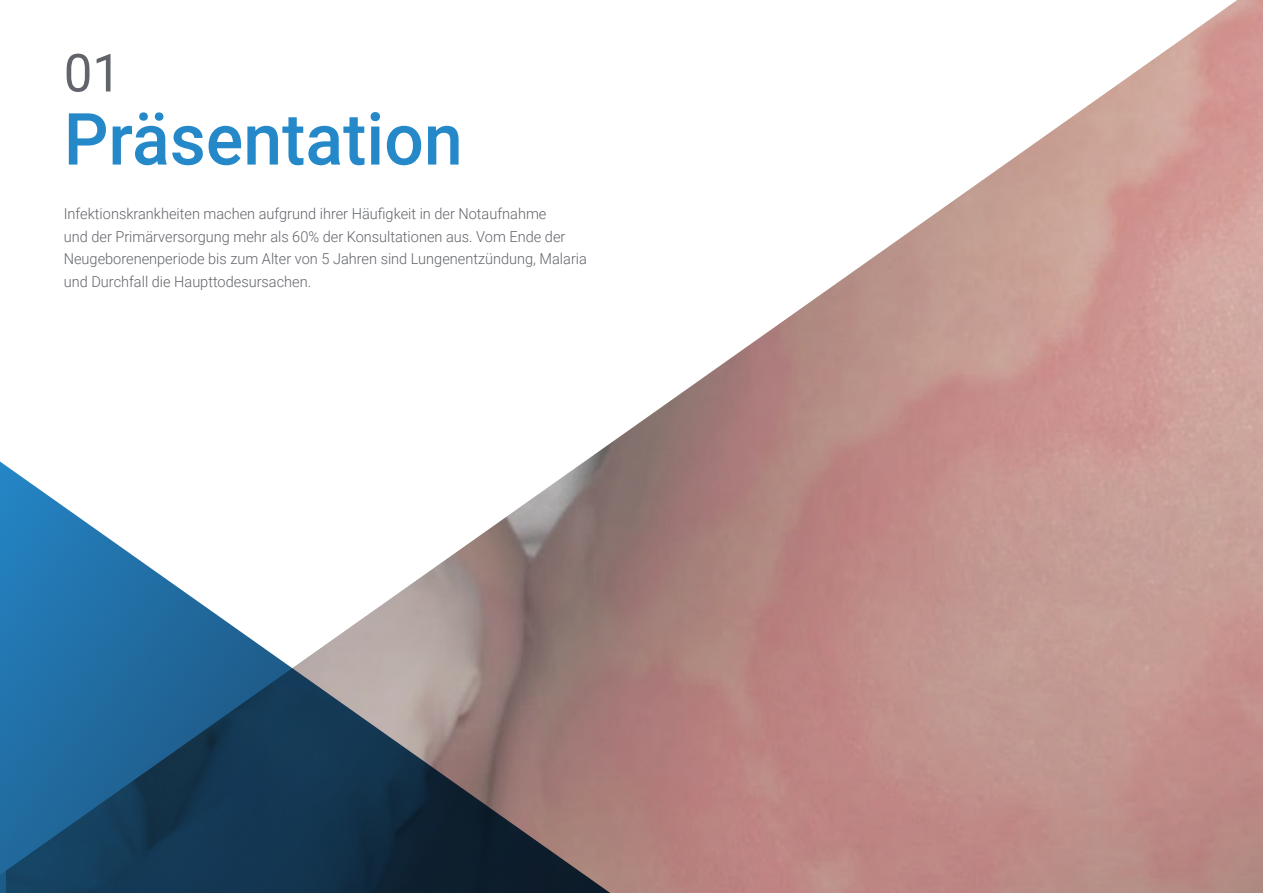
<style>
.page{position:relative;width:1263px;height:893px;background:#fff}
.page>*{position:absolute;margin:0;border:0;box-sizing:border-box;transform-origin:0 0}
.t1{font:500 72px "Roboto";color:#2488c9}
.t2{font:52.5px "Roboto";color:#61646a}
.t3{font:300 15px/22.5px "Roboto";color:#61646a}
</style>
<div class="page">
<img style="left:606px;top:0;width:657px;height:893px">
<svg style="left:0;top:446px;width:640px;height:447px"></svg>
<h2 class="t2" style="left:64px;top:36px;width:59px">01</h2>
<h1 class="t1" style="left:64px;top:89px;width:400px">Präsentation</h1>
<p class="t3" style="left:64px;top:202px;width:525px">Infektionskrankheiten machen aufgrund ihrer Häufigkeit in der Notaufnahme<br>und der Primärversorgung mehr als 60% der Konsultationen aus. Vom Ende der Neugeborenenperiode bis zum Alter von 5 Jahren sind Lungenentzündung, Malaria und Durchfall die Haupttodesursachen.</p>
</div>
